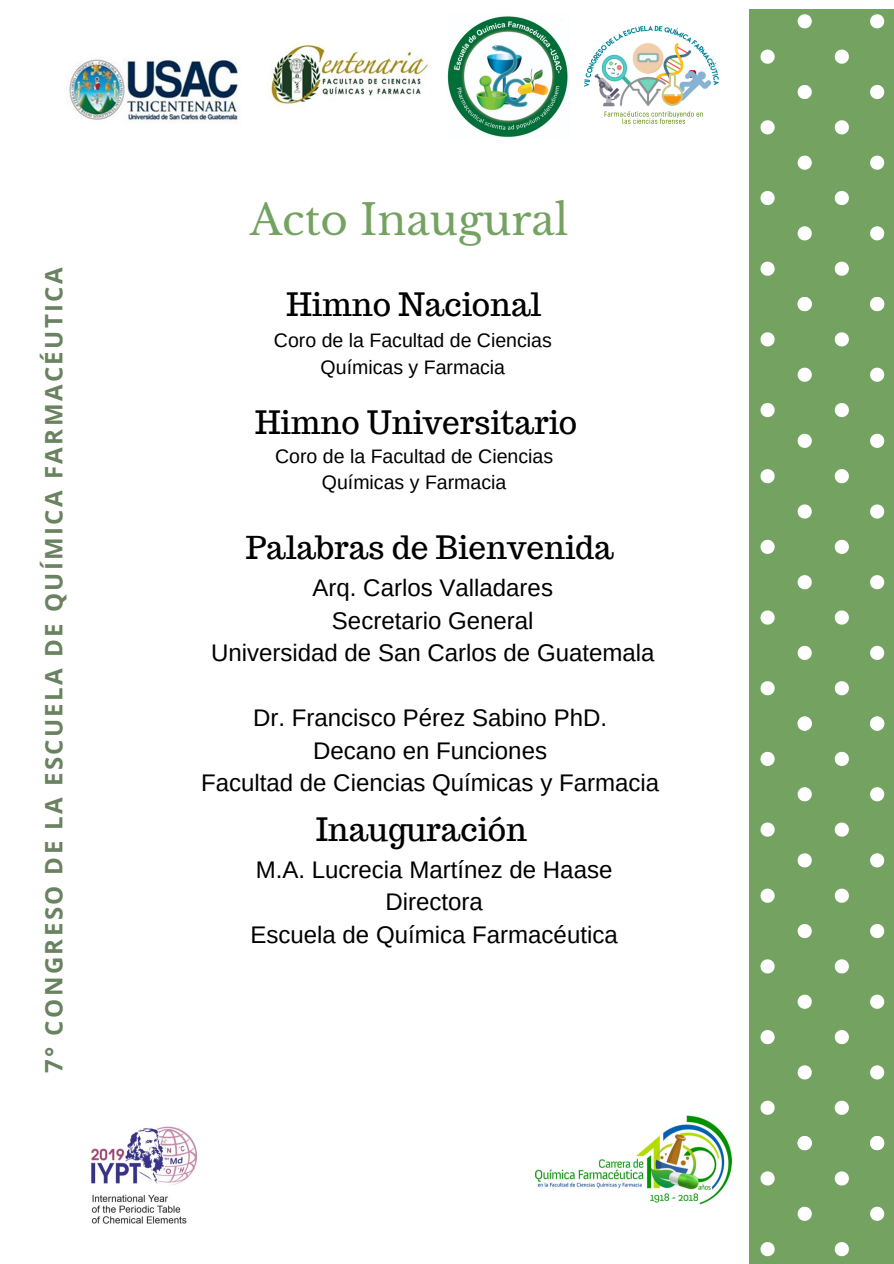
<style>
.page{position:relative;width:894px;height:1264px;background:#fff}
.page>*{position:absolute;margin:0;border:0;box-sizing:border-box;transform-origin:0 0}
.t1{font:42px "Libre Baskerville";color:#74a261}
.t2{font:31.5px "Trocchi";color:#000}
.t3{font:24px/32.7px "Arimo";color:#000;text-align:center}
.t4{font:700 24px "Open Sans";letter-spacing:.1em;color:#69825f}
.t5{font:19.5px/26.5px "Arimo";color:#000;text-align:center}
</style>
<div class="page">
<div style="left:748px;top:9px;width:145px;height:421px;background:#74a261"></div>
<div style="left:748px;top:848px;width:145px;height:415px;background:#74a261"></div>
<div style="left:748px;top:429px;width:145px;height:421px;background:#74a261"></div>
<svg style="left:870px;top:14px;width:14px;height:14px"></svg>
<svg style="left:797px;top:14px;width:14px;height:14px"></svg>
<svg style="left:834px;top:50px;width:14px;height:14px"></svg>
<svg style="left:760px;top:50px;width:14px;height:14px"></svg>
<svg style="left:870px;top:85px;width:14px;height:14px"></svg>
<svg style="left:797px;top:85px;width:14px;height:14px"></svg>
<svg style="left:834px;top:120px;width:14px;height:14px"></svg>
<svg style="left:760px;top:120px;width:14px;height:14px"></svg>
<svg style="left:870px;top:156px;width:14px;height:14px"></svg>
<svg style="left:797px;top:156px;width:14px;height:14px"></svg>
<svg style="left:834px;top:191px;width:14px;height:14px"></svg>
<svg style="left:760px;top:191px;width:14px;height:14px"></svg>
<svg style="left:870px;top:226px;width:14px;height:14px"></svg>
<svg style="left:797px;top:226px;width:14px;height:14px"></svg>
<svg style="left:834px;top:262px;width:14px;height:14px"></svg>
<svg style="left:760px;top:262px;width:14px;height:14px"></svg>
<svg style="left:870px;top:297px;width:14px;height:14px"></svg>
<svg style="left:797px;top:297px;width:14px;height:14px"></svg>
<svg style="left:834px;top:332px;width:14px;height:14px"></svg>
<svg style="left:760px;top:332px;width:14px;height:14px"></svg>
<svg style="left:870px;top:367px;width:14px;height:15px"></svg>
<svg style="left:797px;top:367px;width:14px;height:15px"></svg>
<svg style="left:834px;top:403px;width:14px;height:14px"></svg>
<svg style="left:760px;top:403px;width:14px;height:14px"></svg>
<svg style="left:870px;top:853px;width:14px;height:14px"></svg>
<svg style="left:797px;top:853px;width:14px;height:14px"></svg>
<svg style="left:834px;top:888px;width:14px;height:14px"></svg>
<svg style="left:760px;top:888px;width:14px;height:14px"></svg>
<svg style="left:870px;top:924px;width:14px;height:14px"></svg>
<svg style="left:797px;top:924px;width:14px;height:14px"></svg>
<svg style="left:834px;top:959px;width:14px;height:14px"></svg>
<svg style="left:760px;top:959px;width:14px;height:14px"></svg>
<svg style="left:870px;top:994px;width:14px;height:14px"></svg>
<svg style="left:797px;top:994px;width:14px;height:14px"></svg>
<svg style="left:834px;top:1030px;width:14px;height:14px"></svg>
<svg style="left:760px;top:1030px;width:14px;height:14px"></svg>
<svg style="left:870px;top:1065px;width:14px;height:14px"></svg>
<svg style="left:797px;top:1065px;width:14px;height:14px"></svg>
<svg style="left:834px;top:1100px;width:14px;height:14px"></svg>
<svg style="left:760px;top:1100px;width:14px;height:14px"></svg>
<svg style="left:870px;top:1136px;width:14px;height:14px"></svg>
<svg style="left:797px;top:1136px;width:14px;height:14px"></svg>
<svg style="left:834px;top:1171px;width:14px;height:14px"></svg>
<svg style="left:760px;top:1171px;width:14px;height:14px"></svg>
<svg style="left:870px;top:1206px;width:14px;height:14px"></svg>
<svg style="left:797px;top:1206px;width:14px;height:14px"></svg>
<svg style="left:834px;top:1242px;width:14px;height:14px"></svg>
<svg style="left:760px;top:1242px;width:14px;height:14px"></svg>
<svg style="left:870px;top:434px;width:14px;height:14px"></svg>
<svg style="left:797px;top:434px;width:14px;height:14px"></svg>
<svg style="left:834px;top:469px;width:14px;height:14px"></svg>
<svg style="left:760px;top:469px;width:14px;height:14px"></svg>
<svg style="left:870px;top:504px;width:14px;height:14px"></svg>
<svg style="left:797px;top:504px;width:14px;height:14px"></svg>
<svg style="left:834px;top:540px;width:14px;height:14px"></svg>
<svg style="left:760px;top:540px;width:14px;height:14px"></svg>
<svg style="left:870px;top:575px;width:14px;height:14px"></svg>
<svg style="left:797px;top:575px;width:14px;height:14px"></svg>
<svg style="left:834px;top:610px;width:14px;height:14px"></svg>
<svg style="left:760px;top:610px;width:14px;height:14px"></svg>
<svg style="left:870px;top:646px;width:14px;height:14px"></svg>
<svg style="left:797px;top:646px;width:14px;height:14px"></svg>
<svg style="left:834px;top:681px;width:14px;height:14px"></svg>
<svg style="left:760px;top:681px;width:14px;height:14px"></svg>
<svg style="left:870px;top:716px;width:14px;height:14px"></svg>
<svg style="left:797px;top:716px;width:14px;height:14px"></svg>
<svg style="left:834px;top:751px;width:14px;height:15px"></svg>
<svg style="left:760px;top:751px;width:14px;height:15px"></svg>
<svg style="left:870px;top:787px;width:14px;height:14px"></svg>
<svg style="left:797px;top:787px;width:14px;height:14px"></svg>
<svg style="left:834px;top:822px;width:14px;height:14px"></svg>
<svg style="left:760px;top:822px;width:14px;height:14px"></svg>
<img style="left:91px;top:1126px;width:107px;height:98px">
<img style="left:535px;top:1115px;width:198px;height:89px">
<img style="left:270px;top:44px;width:159px;height:61px">
<img style="left:68px;top:58px;width:170px;height:65px">
<img style="left:584px;top:25px;width:134px;height:99px">
<img style="left:447px;top:16px;width:121px;height:121px">
<p class="t4" style="left:37px;top:1072px;width:807px;rotate:-90deg">7° CONGRESO DE LA ESCUELA DE QUÍMICA FARMACÉUTICA</p>
<h1 class="t1" style="left:249px;top:194px;width:320px">Acto Inaugural</h1>
<h2 class="t2" style="left:286px;top:284px;width:256px">Himno Nacional</h2>
<p class="t5" style="left:274px;top:327px;width:279px">Coro de la Facultad de Ciencias<br>Químicas y Farmacia</p>
<h2 class="t2" style="left:255px;top:402px;width:323px">Himno Universitario</h2>
<p class="t5" style="left:275px;top:442px;width:279px">Coro de la Facultad de Ciencias<br>Químicas y Farmacia</p>
<h2 class="t2" style="left:245px;top:526px;width:369px">Palabras de Bienvenida</h2>
<p class="t3" style="left:211px;top:571px;width:445px">Arq. Carlos Valladares<br>Secretario General<br>Universidad de San Carlos de Guatemala</p>
<p class="t3" style="left:201px;top:701px;width:459px">Dr. Francisco Pérez Sabino PhD.<br>Decano en Funciones<br>Facultad de Ciencias Químicas y Farmacia</p>
<h2 class="t2" style="left:316px;top:809px;width:212px">Inauguración</h2>
<p class="t3" style="left:250px;top:852px;width:369px">M.A. Lucrecia Martínez de Haase<br>Directora<br>Escuela de Química Farmacéutica</p>
</div>
